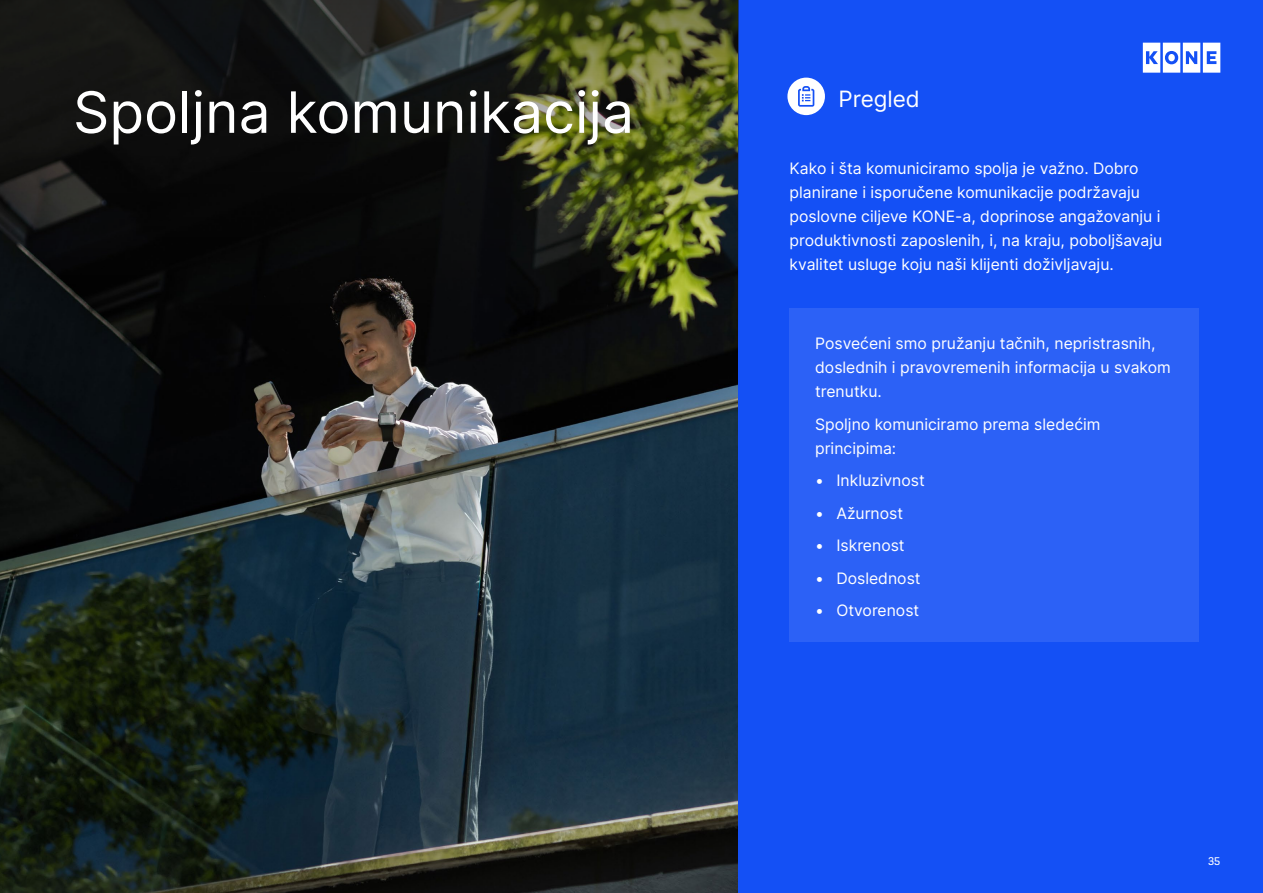
<style>
.page{position:relative;width:1263px;height:893px;background:#fff}
.page>*{position:absolute;margin:0;border:0;box-sizing:border-box;transform-origin:0 0}
.t1{font:57px "Inter";color:#fff}
.t2{font:22.5px "Inter";color:#fff}
.t3{font:15.75px/24px "Inter";color:#fff}
.t4{font:12px "KONE Information";color:#fff}
</style>
<div class="page">
<img style="left:0;top:350px;width:738px;height:543px">
<div style="left:738px;top:0;width:525px;height:893px;background:#1450f5"></div>
<svg style="left:0;top:0;width:738px;height:350px;background:#1f2215"></svg>
<svg style="left:1143px;top:43px;width:77px;height:30px"></svg>
<div style="left:787px;top:78px;width:38px;height:37px;background:#fff;border-radius:50%"></div>
<svg style="left:798px;top:86px;width:16px;height:21px"></svg>
<div style="left:790px;top:308px;width:409px;height:334px;background:#2c61f6"></div>
<h1 class="t1" style="left:73px;top:71px;width:563px">Spoljna komunikacija</h1>
<h2 class="t2" style="left:838px;top:83px;width:83px">Pregled</h2>
<p class="t3" style="left:790px;top:156px;width:374px">Kako i šta komuniciramo spolja je važno. Dobro planirane i isporučene komunikacije podržavaju poslovne ciljeve KONE-a, doprinose angažovanju i produktivnosti zaposlenih, i, na kraju, poboljšavaju kvalitet usluge koju naši klijenti doživljavaju.</p>
<p class="t3" style="left:815px;top:331px;width:357px">Posvećeni smo pružanju tačnih, nepristrasnih, doslednih i pravovremenih informacija u svakom trenutku.</p>
<p class="t3" style="left:815px;top:412px;width:287px">Spoljno komuniciramo prema sledećim principima:</p>
<p class="t3" style="left:815px;top:468px;width:111px">• Inkluzivnost</p>
<p class="t3" style="left:815px;top:501px;width:90px">• Ažurnost</p>
<p class="t3" style="left:815px;top:533px;width:91px">• Iskrenost</p>
<p class="t3" style="left:815px;top:566px;width:107px">• Doslednost</p>
<p class="t3" style="left:815px;top:598px;width:106px">• Otvorenost</p>
<p class="t4" style="left:1208px;top:853px;width:14px">35</p>
</div>
